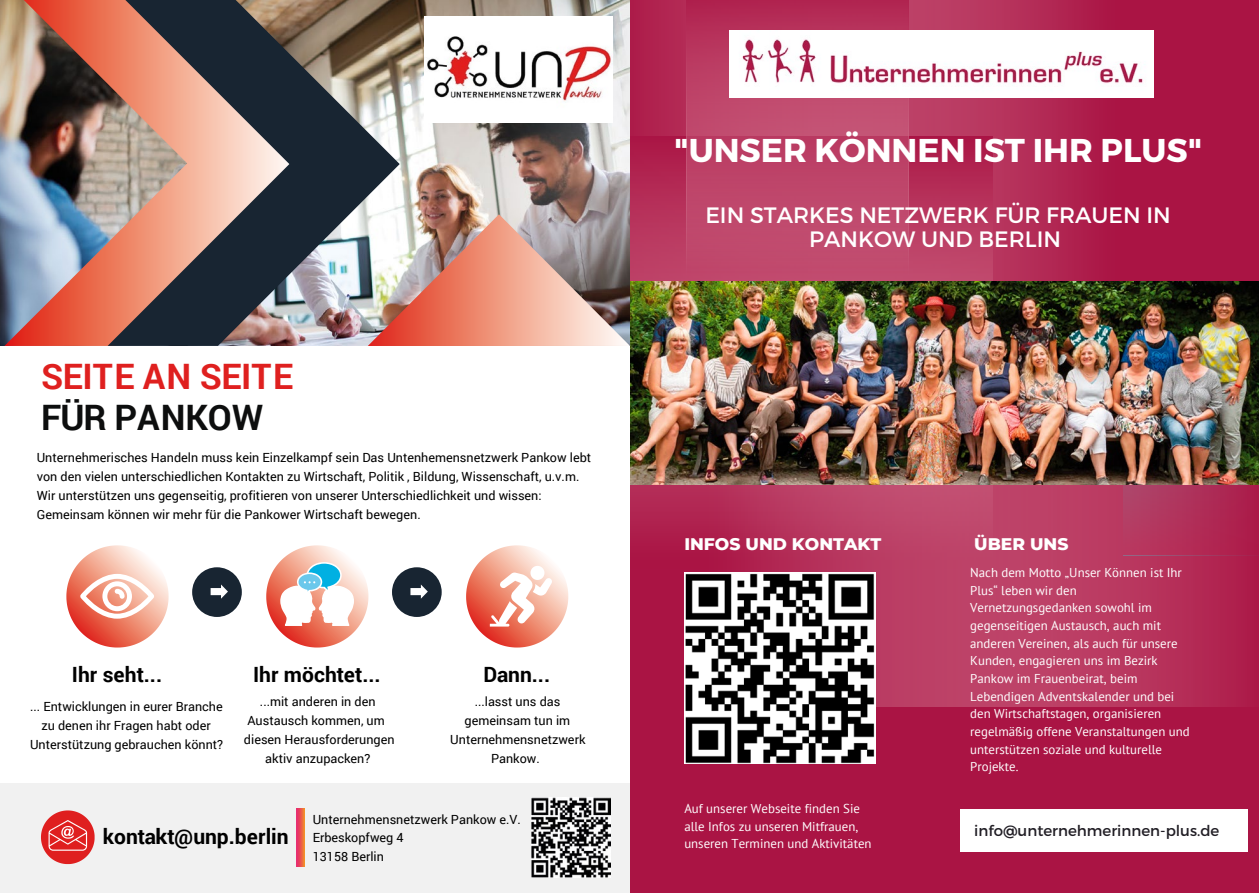
<style>
.page{position:relative;width:1259px;height:893px;background:#fff}
.page>*{position:absolute;margin:0;border:0;box-sizing:border-box;transform-origin:0 0}
.t1{font:700 35.1px "Roboto";color:#df201f}
.t2{font:700 35.1px "Roboto";letter-spacing:-.005em;color:#0d0e0e}
.t3{font:700 33px "Montserrat";color:#fff}
.t4{font:22.2px/24.2px "Montserrat";color:#fff;text-align:center}
.t5{font:700 21px "Roboto";color:#000}
.t6{font:800 17.1px "Montserrat";color:#fff}
.t7{font:15px "Montserrat";color:#211e25}
.t8{font:12.9px/17.7px "PT Sans";color:#fff}
.t9{font:12.6px/18.9px "Roboto";color:#000;text-align:center}
</style>
<div class="page">
<div style="left:629px;top:0;width:630px;height:893px;background:#aa1444"></div>
<svg style="left:629px;top:0;width:497px;height:282px"></svg>
<svg style="left:629px;top:136px;width:363px;height:434px"></svg>
<svg style="left:686px;top:0;width:222px;height:282px;background:#bd4468"></svg>
<svg style="left:695px;top:484px;width:564px;height:223px;background:#b83860"></svg>
<div style="left:959px;top:809px;width:288px;height:43px;background:#fff"></div>
<img style="left:629px;top:282px;width:630px;height:202px">
<img style="left:729px;top:31px;width:424px;height:66px">
<img style="left:684px;top:572px;width:191px;height:191px">
<img style="left:0;top:0;width:629px;height:346px">
<img style="left:4px;top:0;width:104px;height:346px">
<img style="left:108px;top:0;width:292px;height:346px">
<div style="left:0;top:783px;width:629px;height:110px;background:#f1f1f1"></div>
<svg style="left:296px;top:808px;width:9px;height:59px"></svg>
<img style="left:368px;top:214px;width:261px;height:132px">
<div style="left:192px;top:567px;width:50px;height:50px;background:#182532;border-radius:25px"></div>
<svg style="left:211px;top:584px;width:17px;height:15px"></svg>
<div style="left:392px;top:567px;width:50px;height:50px;background:#182532;border-radius:25px"></div>
<svg style="left:410px;top:584px;width:18px;height:15px"></svg>
<img style="left:424px;top:17px;width:188px;height:105px">
<svg style="left:41px;top:810px;width:54px;height:54px"></svg>
<svg style="left:66px;top:545px;width:103px;height:102px"></svg>
<svg style="left:266px;top:545px;width:102px;height:102px"></svg>
<svg style="left:466px;top:545px;width:102px;height:102px"></svg>
<img style="left:531px;top:798px;width:79px;height:79px">
<h1 class="t1" style="left:41px;top:352px;width:253px">SEITE AN SEITE</h1>
<h1 class="t2" style="left:41px;top:393px;width:223px">FÜR PANKOW</h1>
<p class="t9" style="left:37px;top:448px;width:556px;text-align:left">Unternehmerisches Handeln muss kein Einzelkampf sein Das Untenhemensnetzwerk Pankow lebt von den vielen unterschiedlichen Kontakten zu Wirtschaft, Politik , Bildung, Wissenschaft, u.v.m.<br>Wir unterstützen uns gegenseitig, profitieren von unserer Unterschiedlichkeit und wissen:<br>Gemeinsam können wir mehr für die Pankower Wirtschaft bewegen.</p>
<h3 class="t5" style="left:72px;top:659px;width:92px">Ihr seht...</h3>
<p class="t9" style="left:30px;top:696px;width:195px">... Entwicklungen in eurer Branche zu denen ihr Fragen habt oder<br>Unterstützung gebrauchen könnt?</p>
<h3 class="t5" style="left:253px;top:659px;width:129px">Ihr möchtet...</h3>
<p class="t9" style="left:244px;top:692px;width:152px">...mit anderen in den<br>Austausch kommen, um diesen Herausforderungen aktiv anzupacken?</p>
<h3 class="t5" style="left:483px;top:659px;width:68px">Dann...</h3>
<p class="t9" style="left:450px;top:692px;width:137px">...lasst uns das gemeinsam tun im<br>Unternehmensnetzwerk<br>Pankow.</p>
<h3 class="t5" style="left:103px;top:821px;width:187px">kontakt@unp.berlin</h3>
<p class="t9" style="left:313px;top:809px;width:210px;text-align:left">Unternehmensnetzwerk Pankow e.V.<br>Erbeskopfweg 4<br>13158 Berlin</p>
<h2 class="t3" style="left:674px;top:130px;width:529px">"UNSER KÖNNEN IST IHR PLUS"</h2>
<h3 class="t4" style="left:705px;top:203px;width:467px">EIN STARKES NETZWERK FÜR FRAUEN IN<br>PANKOW UND BERLIN</h3>
<h3 class="t6" style="left:684px;top:532px;width:198px">INFOS UND KONTAKT</h3>
<p class="t8" style="left:684px;top:799px;width:189px">Auf unserer Webseite finden Sie alle Infos zu unseren Mitfrauen, unseren Terminen und Aktivitäten</p>
<h3 class="t6" style="left:974px;top:532px;width:96px">ÜBER UNS</h3>
<p class="t8" style="left:970px;top:563px;width:221px">Nach dem Motto „Unser Können ist Ihr<br>Plus“ leben wir den<br>Vernetzungsgedanken sowohl im gegenseitigen Austausch, auch mit anderen Vereinen, als auch für unsere<br>Kunden, engagieren uns im Bezirk<br>Pankow im Frauenbeirat, beim<br>Lebendigen Adventskalender und bei den Wirtschaftstagen, organisieren regelmäßig offene Veranstaltungen und unterstützen soziale und kulturelle<br>Projekte.</p>
<p class="t7" style="left:974px;top:822px;width:247px">info@unternehmerinnen-plus.de</p>
</div>
